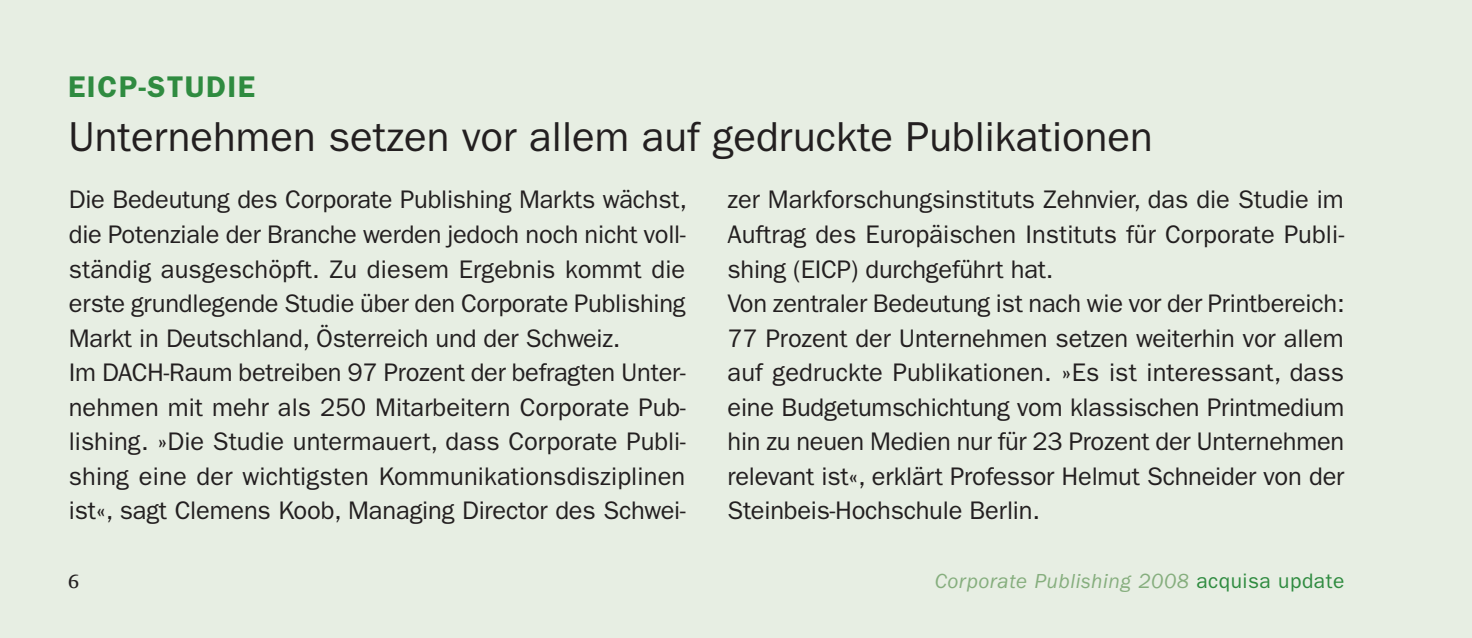
<style>
.page{position:relative;width:1472px;height:638px;background:#fff}
.page>*{position:absolute;margin:0;border:0;box-sizing:border-box;transform-origin:0 0}
.t1{font:42px "Franklin Gothic";color:#231f20}
.t2{font:600 30px "Franklin Gothic";letter-spacing:.05em;color:#2f8b40}
.t3{font:25.5px/34.5px "Franklin Gothic";letter-spacing:-.01em;color:#231f20}
.t4{font:italic 21px "Franklin Gothic";letter-spacing:.025em;color:#86ae7e}
.t5{font:21px "Swift EF";color:#231f20}
.s1{font-style:normal;color:#2f8b40}
</style>
<div class="page">
<div style="left:0;top:0;width:1471px;height:638px;background:#e7eee3"></div>
<hr style="left:1471px;top:0;width:1px;height:638px;background:#e7eee3">
<p class="t2" style="left:68px;top:69px;width:189px">EICP-STUDIE</p>
<h1 class="t1" style="left:68px;top:112px;width:1086px">Unternehmen setzen vor allem auf gedruckte Publikationen</h1>
<p class="t3" style="left:69px;top:183px;width:619px">Die Bedeutung des Corporate Publishing Markts wächst, die Potenziale der Branche werden jedoch noch nicht voll&shy;ständig ausgeschöpft. Zu diesem Ergebnis kommt die erste grundlegende Studie über den Corporate Publishing Markt in Deutschland, Österreich und der Schweiz.<br>Im DACH-Raum betreiben 97 Prozent der befragten Unter&shy;nehmen mit mehr als 250 Mitarbeitern Corporate Pub&shy;lishing. »Die Studie untermauert, dass Corporate Publi&shy;shing eine der wichtigsten Kommunikationsdisziplinen ist«, sagt Clemens Koob, Managing Director des Schwei-</p>
<p class="t3" style="left:727px;top:183px;width:618px">zer Markforschungsinstituts Zehnvier, das die Studie im Auftrag des Europäischen Instituts für Corporate Publi&shy;shing (EICP) durchgeführt hat.<br>Von zentraler Bedeutung ist nach wie vor der Printbereich:<br>77 Prozent der Unternehmen setzen weiterhin vor allem auf gedruckte Publikationen. »Es ist interessant, dass eine Budgetumschichtung vom klassischen Printmedium hin zu neuen Medien nur für 23 Prozent der Unternehmen relevant ist«, erklärt Professor Helmut Schneider von der Steinbeis-Hochschule Berlin.</p>
<p class="t5" style="left:68px;top:570px;width:13px">6</p>
<p class="t4" style="left:934px;top:569px;width:411px">Corporate Publishing 2008 <span class="s1">acquisa update</span></p>
</div>
